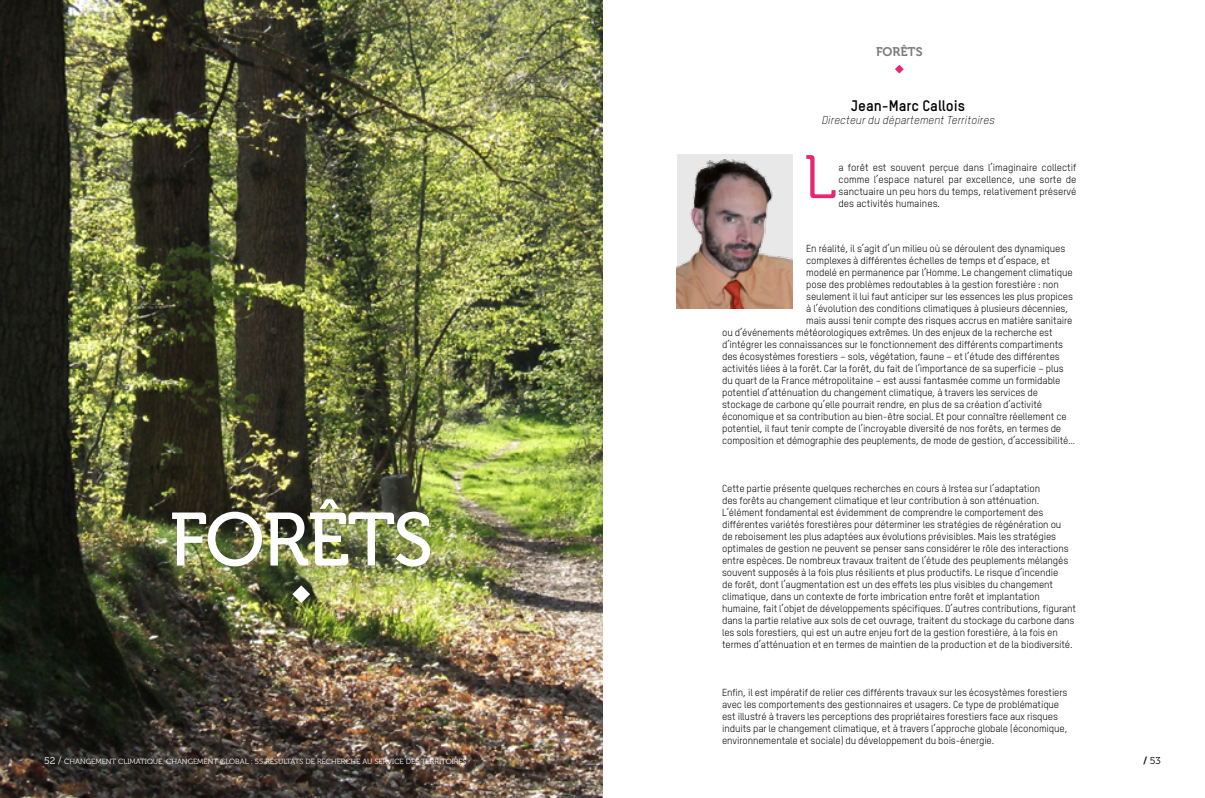
<style>
.page{position:relative;width:1205px;height:798px;background:#fff}
.page>*{position:absolute;margin:0;border:0;box-sizing:border-box;transform-origin:0 0}
.t1{font:75px "Museo 500";color:#fff}
.t2{font:61.25px "Museo 300";color:#e72776}
.t3{font:700 15px "TSTAR";color:#000}
.t4{font:12.5px "Museo 700";color:#7c7b7b}
.t5{font:italic 300 11.25px "TSTAR";color:#000}
.t6{font:10px/12px "TSTAR";letter-spacing:-.01em;color:#000}
.t7{font:10px "Museo 300";color:#000}
.t8{font:7.5px "Museo 300";color:#fff}
.s1{font-size:10px}
.s2{font-family:"Museo 700"}
</style>
<div class="page">
<img style="left:0;top:0;width:602px;height:797px">
<svg style="left:292px;top:585px;width:18px;height:18px"></svg>
<svg style="left:895px;top:65px;width:9px;height:9px"></svg>
<div style="left:677px;top:154px;width:115px;height:154px;background:#e8e8e8"></div>
<img style="left:677px;top:159px;width:115px;height:149px">
<p class="t4" style="left:876px;top:45px;width:47px">FORÊTS</p>
<h1 class="t1" style="left:169px;top:498px;width:220px">FORÊTS</h1>
<h3 class="t3" style="left:851px;top:96px;width:115px">Jean-Marc Callois</h3>
<p class="t5" style="left:822px;top:114px;width:174px">directeur du département Territoires</p>
<h2 class="t2" style="left:804px;top:144px;width:31px">L</h2>
<p class="t6" style="left:838px;top:161px;width:239px;text-align:justify">a forêt est souvent perçue dans l’imaginaire collectif comme l’espace naturel par excellence, une sorte de sanctuaire un peu hors du temps, relativement préservé des activités humaines.</p>
<p class="t6" style="left:806px;top:242px;width:260px">En réalité, il s’agit d’un milieu où se déroulent des dynamiques</p>
<p class="t6" style="left:806px;top:254px;width:245px">complexes à différentes échelles de temps et d’espace, et</p>
<p class="t6" style="left:806px;top:266px;width:268px">modelé en permanence par l’Homme. Le changement climatique</p>
<p class="t6" style="left:806px;top:278px;width:254px">pose des problèmes redoutables à la gestion forestière : non</p>
<p class="t6" style="left:806px;top:290px;width:268px">seulement il lui faut anticiper sur les essences les plus propices</p>
<p class="t6" style="left:806px;top:302px;width:263px">à l’évolution des conditions climatiques à plusieurs décennies,</p>
<p class="t6" style="left:806px;top:314px;width:268px">mais aussi tenir compte des risques accrus en matière sanitaire</p>
<p class="t6" style="left:722px;top:326px;width:332px">ou d’événements météorologiques extrêmes. Un des enjeux de la recherche est</p>
<p class="t6" style="left:722px;top:338px;width:342px">d’intégrer les connaissances sur le fonctionnement des différents compartiments</p>
<p class="t6" style="left:722px;top:350px;width:339px">des écosystèmes forestiers – sols, végétation, faune – et l’étude des différentes</p>
<p class="t6" style="left:722px;top:362px;width:343px">activités liées à la forêt. Car la forêt, du fait de l’importance de sa superficie – plus</p>
<p class="t6" style="left:722px;top:374px;width:340px">du quart de la France métropolitaine – est aussi fantasmée comme un formidable</p>
<p class="t6" style="left:722px;top:386px;width:317px">potentiel d’atténuation du changement climatique, à travers les services de</p>
<p class="t6" style="left:722px;top:398px;width:321px">stockage de carbone qu’elle pourrait rendre, en plus de sa création d’activité</p>
<p class="t6" style="left:722px;top:410px;width:346px">économique et sa contribution au bien-être social. Et pour connaître réellement ce</p>
<p class="t6" style="left:722px;top:422px;width:341px">potentiel, il faut tenir compte de l’incroyable diversité de nos forêts, en termes de</p>
<p class="t6" style="left:722px;top:434px;width:355px">composition et démographie des peuplements, de mode de gestion, d’accessibilité…</p>
<p class="t6" style="left:722px;top:482px;width:355px">Cette partie présente quelques recherches en cours à Irstea sur l’adaptation<br>des forêts au changement climatique et leur contribution à son atténuation.<br>L’élément fondamental est évidemment de comprendre le comportement des différentes variétés forestières pour déterminer les stratégies de régénération ou<br>de reboisement les plus adaptées aux évolutions prévisibles. Mais les stratégies optimales de gestion ne peuvent se penser sans considérer le rôle des interactions entre espèces. De nombreux travaux traitent de l’étude des peuplements mélangés souvent supposés à la fois plus résilients et plus productifs. Le risque d’incendie<br>de forêt, dont l’augmentation est un des effets les plus visibles du changement climatique, dans un contexte de forte imbrication entre forêt et implantation humaine, fait l’objet de développements spécifiques. D’autres contributions, figurant dans la partie relative aux sols de cet ouvrage, traitent du stockage du carbone dans les sols forestiers, qui est un autre enjeu fort de la gestion forestière, à la fois en termes d’atténuation et en termes de maintien de la production et de la biodiversité.</p>
<p class="t6" style="left:722px;top:685px;width:347px">Enfin, il est impératif de relier ces différents travaux sur les écosystèmes forestiers avec les comportements des gestionnaires et usagers. Ce type de problématique est illustré à travers les perceptions des propriétaires forestiers face aux risques induits par le changement climatique, et à travers l’approche globale (économique, environnementale et sociale) du développement du bois-énergie.</p>
<p class="t8" style="left:44px;top:757px;width:424px"><span class="s1">52 /</span> CHANGEMENT CLIMATIQUE, CHANGEMENT GLOBAL : 55 RÉSULTATS DE RECHERCHE AU SERVICE DES TERRITOIRES</p>
<p class="t7" style="left:1143px;top:755px;width:19px"><span class="s2">/</span> 53</p>
</div>
